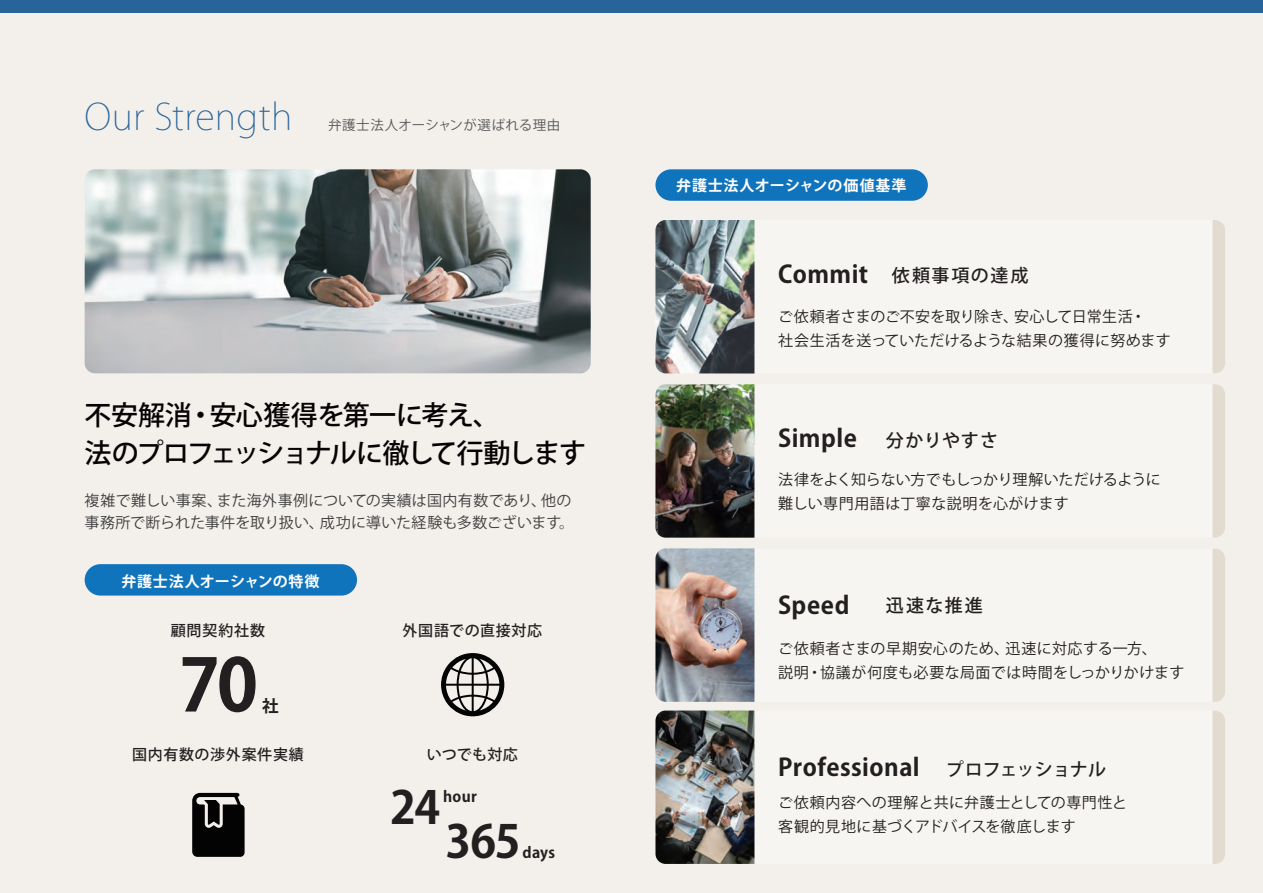
<style>
.page{position:relative;width:1263px;height:893px;background:#f3f0eb}
.page>*{position:absolute;margin:0;border:0;box-sizing:border-box;transform-origin:0 0}
.t1{font:700 72px "Koz Go Pr 6 N";color:#231f20}
.t2{font:700 45px "Koz Go Pr 6 N";color:#231f20}
.t3{font:200 36px "Koz Go Pro";letter-spacing:.005em;color:#28649a}
.t4{font:500 27px/37.5px "Koz Go Pr 6 N";letter-spacing:-.045em;color:#070304}
.t5{font:700 24px "Koz Go Pr 6 N";letter-spacing:.02em;color:#231f20}
.t6{font:500 18px "Koz Go Pro";letter-spacing:.095em;color:#231f20}
.t7{font:700 16.5px "Koz Go Pr 6 N";color:#231f20}
.t8{font:15px/24px "Koz Go Pro";letter-spacing:.015em;color:#231f20}
.t9{font:15px/22.5px "Koz Go Pr 6 N";letter-spacing:.015em;color:#3e3e3f}
.t10{font:500 15px "Koz Go Pr 6 N";letter-spacing:.05em;color:#231f20}
.t11{font:700 15px "Koz Go Pr 6 N";letter-spacing:.045em;color:#fff}
.t12{font:700 15px "Koz Go Pr 6 N";letter-spacing:.015em;color:#231f20}
.t13{font:13.5px "Koz Go Pr 6 N";letter-spacing:.025em;color:#57585a}
.s1{font-family:"Koz Go Pr 6 N";font-weight:700;font-size:24px}
.s2{font-family:"Koz Go Pro";font-weight:500;font-size:18px}
</style>
<div class="page">
<div style="left:0;top:0;width:1263px;height:13px;background:#28649a"></div>
<div style="left:655px;top:220px;width:570px;height:153px;background:#f7f5f2;border-radius:10px"></div>
<div style="left:655px;top:549px;width:570px;height:153px;background:#f7f5f2;border-radius:10px"></div>
<div style="left:655px;top:711px;width:570px;height:153px;background:#f7f5f2;border-radius:10px"></div>
<div style="left:655px;top:384px;width:570px;height:154px;background:#f7f5f2;border-radius:10px"></div>
<svg style="left:1212px;top:220px;width:13px;height:153px;background:#e3dcd0"></svg>
<svg style="left:1212px;top:384px;width:13px;height:154px;background:#e3dcd1"></svg>
<svg style="left:1212px;top:549px;width:13px;height:153px;background:#e3dcd0"></svg>
<svg style="left:1212px;top:711px;width:13px;height:153px;background:#e3dcd0"></svg>
<img style="left:655px;top:220px;width:99px;height:154px">
<img style="left:655px;top:548px;width:99px;height:154px">
<img style="left:655px;top:384px;width:99px;height:154px">
<img style="left:655px;top:710px;width:99px;height:154px">
<svg style="left:441px;top:653px;width:63px;height:63px"></svg>
<svg style="left:192px;top:793px;width:53px;height:64px;background:#292928"></svg>
<img style="left:85px;top:169px;width:506px;height:204px">
<div style="left:85px;top:564px;width:272px;height:32px;background:#1074bc;border-radius:16px"></div>
<div style="left:655px;top:169px;width:273px;height:32px;background:#1074bc;border-radius:16px"></div>
<h3 class="t3" style="left:85px;top:93px;width:209px">Our Strength</h3>
<p class="t13" style="left:328px;top:117px;width:234px">弁護士法人オーシャンが選ばれる理由</p>
<h3 class="t4" style="left:85px;top:397px;width:503px">不安解消・安心獲得を第一に考え、<br>法のプロフェッショナルに徹して行動します</h3>
<p class="t9" style="left:85px;top:489px;width:491px">複雑で難しい事案、また海外事例についての実績は国内有数であり、他の事務所で断られた事件を取り扱い、成功に導いた経験も多数ございます。</p>
<p class="t11" style="left:121px;top:573px;width:200px">弁護士法人オーシャンの特徴</p>
<p class="t10" style="left:171px;top:622px;width:96px">顧問契約社数</p>
<h1 class="t1" style="left:179px;top:645px;width:81px">70</h1>
<p class="t7" style="left:262px;top:696px;width:18px">社</p>
<p class="t10" style="left:132px;top:746px;width:173px">国内有数の渉外案件実績</p>
<p class="t10" style="left:403px;top:622px;width:141px">外国語での直接対応</p>
<p class="t10" style="left:427px;top:746px;width:92px">いつでも対応</p>
<h2 class="t2" style="left:390px;top:782px;width:52px">24</h2>
<p class="t12" style="left:443px;top:788px;width:35px">hour</p>
<h2 class="t2" style="left:446px;top:816px;width:77px">365</h2>
<p class="t12" style="left:523px;top:844px;width:34px">days</p>
<p class="t11" style="left:676px;top:178px;width:232px">弁護士法人オーシャンの価値基準</p>
<p class="t6" style="left:778px;top:263px;width:252px"><span class="s1">Commit</span> 依頼事項の達成</p>
<p class="t8" style="left:778px;top:305px;width:394px">ご依頼者さまのご不安を取り除き、安心して日常生活・<br>社会生活を送っていただけるような結果の獲得に努めます</p>
<h3 class="t5" style="left:778px;top:424px;width:221px">Simple <span class="s2">分かりやすさ</span></h3>
<p class="t8" style="left:778px;top:468px;width:384px">法律をよく知らない方でもしっかり理解いただけるように難しい専門用語は丁寧な説明を心がけます</p>
<h3 class="t5" style="left:778px;top:591px;width:73px">Speed</h3>
<p class="t6" style="left:886px;top:594px;width:98px">迅速な推進</p>
<p class="t8" style="left:778px;top:637px;width:408px">ご依頼者さまの早期安心のため、迅速に対応する一方、<br>説明・協議が何度も必要な局面では時間をしっかりかけます</p>
<h3 class="t5" style="left:778px;top:754px;width:329px">Professional <span class="s2">プロフェッショナル</span></h3>
<p class="t8" style="left:778px;top:791px;width:351px">ご依頼内容への理解と共に弁護士としての専門性と客観的見地に基づくアドバイスを徹底します</p>
</div>
